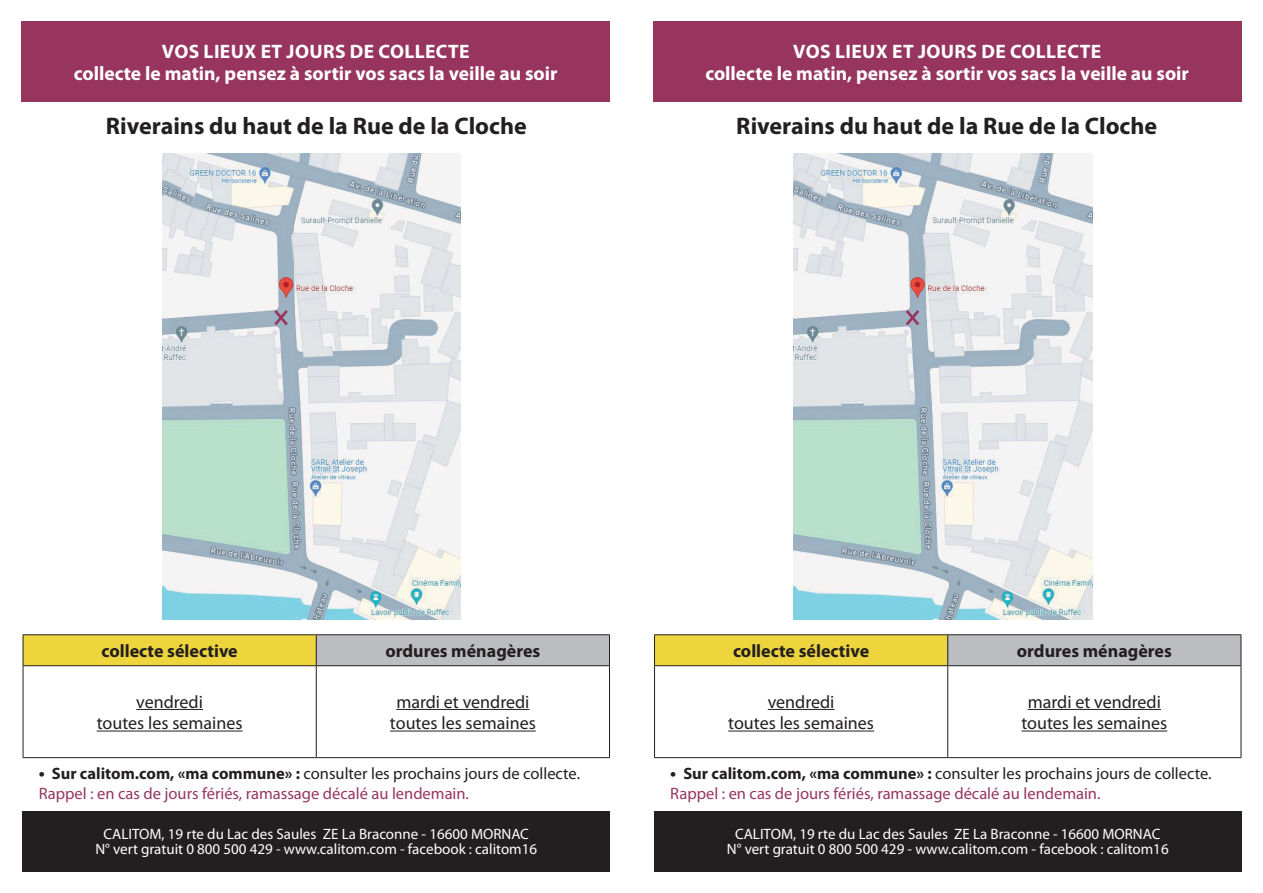
<style>
.page{position:relative;width:1263px;height:893px;background:#fff}
.page>*{position:absolute;margin:0;border:0;box-sizing:border-box;transform-origin:0 0}
.t1{font:700 24px "Myriad Pro";color:#231f20}
.t2{font:700 19.5px/22.5px "Myriad Pro";color:#fff;text-align:center}
.t3{font:18px/21.6px "Myriad Pro";color:#231f20;text-align:center}
.t4{font:700 18px "Myriad Pro";color:#231f20}
.t5{font:16.5px/19.8px "Myriad Pro";color:#97355f}
.t6{font:15px/15px "Myriad Pro";color:#fff;text-align:center}
.s1{font-weight:700;font-size:18px;color:#231f20}
.s2{font-weight:700;color:#231f20}
.s3{color:#231f20}
</style>
<div class="page">
<div style="left:21px;top:21px;width:589px;height:81px;background:#97355f"></div>
<div style="left:22px;top:811px;width:588px;height:61px;background:#231f20"></div>
<div style="left:653px;top:21px;width:589px;height:81px;background:#97355f"></div>
<div style="left:654px;top:811px;width:588px;height:61px;background:#231f20"></div>
<img style="left:162px;top:154px;width:299px;height:465px">
<div style="left:23px;top:635px;width:293px;height:31px;background:#eed53d"></div>
<div style="left:316px;top:635px;width:293px;height:31px;background:#bcbdc0"></div>
<hr style="left:317px;top:634px;width:293px;height:1px;background:#231f20">
<hr style="left:23px;top:666px;width:1px;height:91px;background:#231f20">
<hr style="left:317px;top:665px;width:293px;height:1px;background:#231f20">
<hr style="left:316px;top:666px;width:1px;height:91px;background:#231f20">
<hr style="left:609px;top:666px;width:1px;height:91px;background:#231f20">
<hr style="left:23px;top:757px;width:294px;height:1px;background:#231f20">
<hr style="left:23px;top:634px;width:294px;height:1px;background:#231f20">
<hr style="left:23px;top:635px;width:1px;height:30px;background:#231f20">
<hr style="left:316px;top:635px;width:1px;height:30px;background:#231f20">
<hr style="left:609px;top:635px;width:1px;height:30px;background:#231f20">
<hr style="left:23px;top:665px;width:294px;height:1px;background:#231f20">
<hr style="left:317px;top:757px;width:293px;height:1px;background:#231f20">
<hr style="left:136px;top:709px;width:67px;height:1px;background:#231f20">
<hr style="left:97px;top:731px;width:146px;height:1px;background:#231f20">
<hr style="left:396px;top:709px;width:133px;height:1px;background:#231f20">
<hr style="left:390px;top:731px;width:146px;height:1px;background:#231f20">
<svg style="left:271px;top:307px;width:20px;height:21px"></svg>
<img style="left:794px;top:154px;width:298px;height:465px">
<div style="left:654px;top:635px;width:294px;height:31px;background:#eed53d"></div>
<div style="left:948px;top:635px;width:293px;height:31px;background:#bcbdc0"></div>
<hr style="left:948px;top:634px;width:293px;height:1px;background:#231f20">
<hr style="left:654px;top:666px;width:1px;height:91px;background:#231f20">
<hr style="left:948px;top:665px;width:293px;height:1px;background:#231f20">
<hr style="left:947px;top:666px;width:1px;height:91px;background:#231f20">
<hr style="left:1240px;top:666px;width:1px;height:91px;background:#231f20">
<hr style="left:654px;top:757px;width:294px;height:1px;background:#231f20">
<hr style="left:654px;top:634px;width:294px;height:1px;background:#231f20">
<hr style="left:654px;top:635px;width:1px;height:30px;background:#231f20">
<hr style="left:947px;top:635px;width:1px;height:30px;background:#231f20">
<hr style="left:1240px;top:635px;width:1px;height:30px;background:#231f20">
<hr style="left:654px;top:665px;width:294px;height:1px;background:#231f20">
<hr style="left:948px;top:757px;width:293px;height:1px;background:#231f20">
<hr style="left:768px;top:709px;width:66px;height:1px;background:#231f20">
<hr style="left:728px;top:731px;width:146px;height:1px;background:#231f20">
<hr style="left:1028px;top:709px;width:133px;height:1px;background:#231f20">
<hr style="left:1021px;top:731px;width:146px;height:1px;background:#231f20">
<svg style="left:903px;top:307px;width:19px;height:21px"></svg>
<p class="t2" style="left:74px;top:39px;width:485px">VOS LIEUX ET JOURS DE COLLECTE<br>collecte le matin, pensez à sortir vos sacs la veille au soir</p>
<p class="t2" style="left:705px;top:39px;width:485px">VOS LIEUX ET JOURS DE COLLECTE<br>collecte le matin, pensez à sortir vos sacs la veille au soir</p>
<h1 class="t1" style="left:106px;top:111px;width:422px">Riverains du haut de la Rue de la Cloche</h1>
<h1 class="t1" style="left:736px;top:111px;width:422px">Riverains du haut de la Rue de la Cloche</h1>
<p class="t4" style="left:102px;top:639px;width:138px">collecte sélective</p>
<p class="t4" style="left:385px;top:639px;width:157px">ordures ménagères</p>
<p class="t3" style="left:97px;top:690px;width:147px">vendredi<br>toutes les semaines</p>
<p class="t3" style="left:390px;top:690px;width:147px">mardi et vendredi toutes les semaines</p>
<p class="t4" style="left:733px;top:639px;width:138px">collecte sélective</p>
<p class="t4" style="left:1017px;top:639px;width:157px">ordures ménagères</p>
<p class="t3" style="left:728px;top:690px;width:147px">vendredi<br>toutes les semaines</p>
<p class="t3" style="left:1021px;top:690px;width:147px">mardi et vendredi toutes les semaines</p>
<p class="t5" style="left:39px;top:763px;width:543px"><span class="s1">•</span> <span class="s2">Sur calitom.com, «ma commune» :</span> <span class="s3">consulter les prochains jours de collecte.<br></span>Rappel : en cas de jours fériés, ramassage décalé au lendemain.</p>
<p class="t5" style="left:670px;top:763px;width:543px"><span class="s1">•</span> <span class="s2">Sur calitom.com, «ma commune» :</span> <span class="s3">consulter les prochains jours de collecte.<br></span>Rappel : en cas de jours fériés, ramassage décalé au lendemain.</p>
<p class="t6" style="left:95px;top:827px;width:443px">CALITOM, 19 rte du Lac des Saules ZE La Braconne - 16600 MORNAC<br>N° vert gratuit 0 800 500 429 - www.calitom.com - facebook : calitom16</p>
<p class="t6" style="left:727px;top:827px;width:443px">CALITOM, 19 rte du Lac des Saules ZE La Braconne - 16600 MORNAC<br>N° vert gratuit 0 800 500 429 - www.calitom.com - facebook : calitom16</p>
</div>
